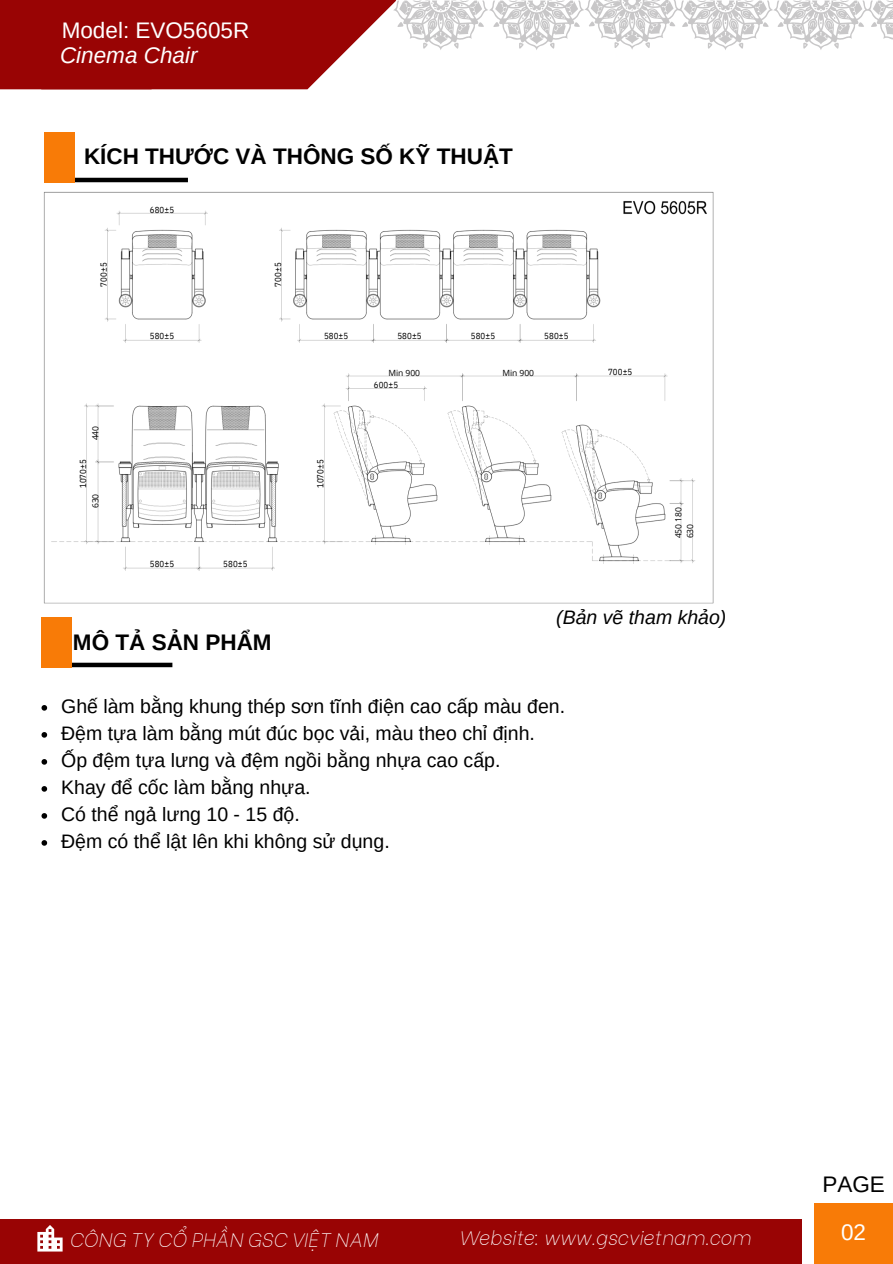
<style>
.page{position:relative;width:893px;height:1264px;background:#fff}
.page>*{position:absolute;margin:0;border:0;box-sizing:border-box;transform-origin:0 0}
.t1{font:700 22.5px "Arimo";color:#000}
.t2{font:22.5px "Arimo";color:#fff}
.t3{font:italic 22.5px "Arimo";color:#fff}
.t4{font:22.5px "Arimo";color:#000}
.t5{font:19.5px "Arimo";color:#000}
.t6{font:italic 100 19.5px "Be Vietnam";color:#fff}
.t7{font:italic 19.5px "Arimo";color:#000}
.t8{font:8.85px "IBM Plex Sans Cond";letter-spacing:.015em;color:#000}
.t9{font:8.55px "Open Sans";letter-spacing:-.005em;color:#000}
</style>
<div class="page">
<svg style="left:240px;top:0;width:153px;height:89px;fill:#990404"></svg>
<div style="left:0;top:0;width:240px;height:89px;background:#990404"></div>
<hr style="left:72px;top:178px;width:116px;height:4px;background:#000">
<div style="left:44px;top:132px;width:31px;height:50px;background:#f87b07"></div>
<div style="left:0;top:1219px;width:801px;height:44px;background:#990404"></div>
<div style="left:813px;top:1203px;width:79px;height:60px;background:#f87b07"></div>
<div style="left:56px;top:662px;width:116px;height:5px;background:#000"></div>
<div style="left:41px;top:617px;width:31px;height:50px;background:#f87b07"></div>
<svg style="left:393px;top:0;width:500px;height:50px"></svg>
<svg style="left:37px;top:1225px;width:25px;height:26px"></svg>
<svg style="left:41px;top:705px;width:6px;height:5px"></svg>
<svg style="left:41px;top:732px;width:6px;height:5px"></svg>
<svg style="left:41px;top:759px;width:6px;height:5px"></svg>
<svg style="left:41px;top:786px;width:6px;height:5px"></svg>
<svg style="left:41px;top:813px;width:6px;height:5px"></svg>
<svg style="left:41px;top:840px;width:6px;height:5px"></svg>
<img style="left:43px;top:191px;width:671px;height:413px">
<p class="t2" style="left:62px;top:17px;width:189px">Model: EVO5605R</p>
<p class="t3" style="left:60px;top:43px;width:139px">Cinema Chair</p>
<p class="t1" style="left:84px;top:143px;width:430px">KÍCH THƯỚC VÀ THÔNG SỐ KỸ THUẬT</p>
<p class="t8" style="left:150px;top:203px;width:26px">680±5</p>
<p class="t8" style="left:98px;top:286px;width:26px;rotate:-90deg">700±5</p>
<p class="t8" style="left:272px;top:286px;width:26px;rotate:-90deg">700±5</p>
<p class="t9" style="left:89px;top:440px;width:16px;rotate:-90deg">440</p>
<p class="t8" style="left:77px;top:488px;width:31px;rotate:-90deg">1070±5</p>
<p class="t9" style="left:89px;top:508px;width:16px;rotate:-90deg">630</p>
<p class="t8" style="left:150px;top:330px;width:26px">580±5</p>
<p class="t8" style="left:150px;top:558px;width:26px">580±5</p>
<p class="t8" style="left:223px;top:558px;width:26px">580±5</p>
<p class="t1" style="left:73px;top:629px;width:200px">MÔ TẢ SẢN PHẨM</p>
<p class="t8" style="left:324px;top:330px;width:26px">580±5</p>
<p class="t8" style="left:397px;top:330px;width:26px">580±5</p>
<p class="t8" style="left:471px;top:330px;width:26px">580±5</p>
<p class="t8" style="left:544px;top:330px;width:26px">580±5</p>
<p class="t9" style="left:388px;top:367px;width:33px">Min 900</p>
<p class="t9" style="left:502px;top:367px;width:33px">Min 900</p>
<p class="t8" style="left:374px;top:379px;width:26px">600±5</p>
<p class="t8" style="left:608px;top:366px;width:26px">700±5</p>
<p class="t8" style="left:314px;top:488px;width:31px;rotate:-90deg">1070±5</p>
<p class="t9" style="left:672px;top:538px;width:33px;rotate:-90deg">450 180</p>
<p class="t9" style="left:684px;top:538px;width:16px;rotate:-90deg">630</p>
<p class="t7" style="left:556px;top:606px;width:172px">(Bản vẽ tham khảo)</p>
<p class="t5" style="left:61px;top:695px;width:505px">Ghế làm bằng khung thép sơn tĩnh điện cao cấp màu đen.</p>
<p class="t5" style="left:61px;top:722px;width:475px">Đệm tựa làm bằng mút đúc bọc vải, màu theo chỉ định.</p>
<p class="t5" style="left:61px;top:749px;width:441px">Ốp đệm tựa lưng và đệm ngồi bằng nhựa cao cấp.</p>
<p class="t5" style="left:61px;top:776px;width:251px">Khay để cốc làm bằng nhựa.</p>
<p class="t5" style="left:61px;top:803px;width:240px">Có thể ngả lưng 10 - 15 độ.</p>
<p class="t5" style="left:61px;top:830px;width:330px">Đệm có thể lật lên khi không sử dụng.</p>
<p class="t6" style="left:69px;top:1223px;width:310px">CÔNG TY CỔ PHẦN GSC VIỆT NAM</p>
<p class="t6" style="left:459px;top:1221px;width:293px">Website: www.gscvietnam.com</p>
<p class="t4" style="left:822px;top:1171px;width:64px">PAGE</p>
<p class="t2" style="left:841px;top:1219px;width:27px">02</p>
</div>
